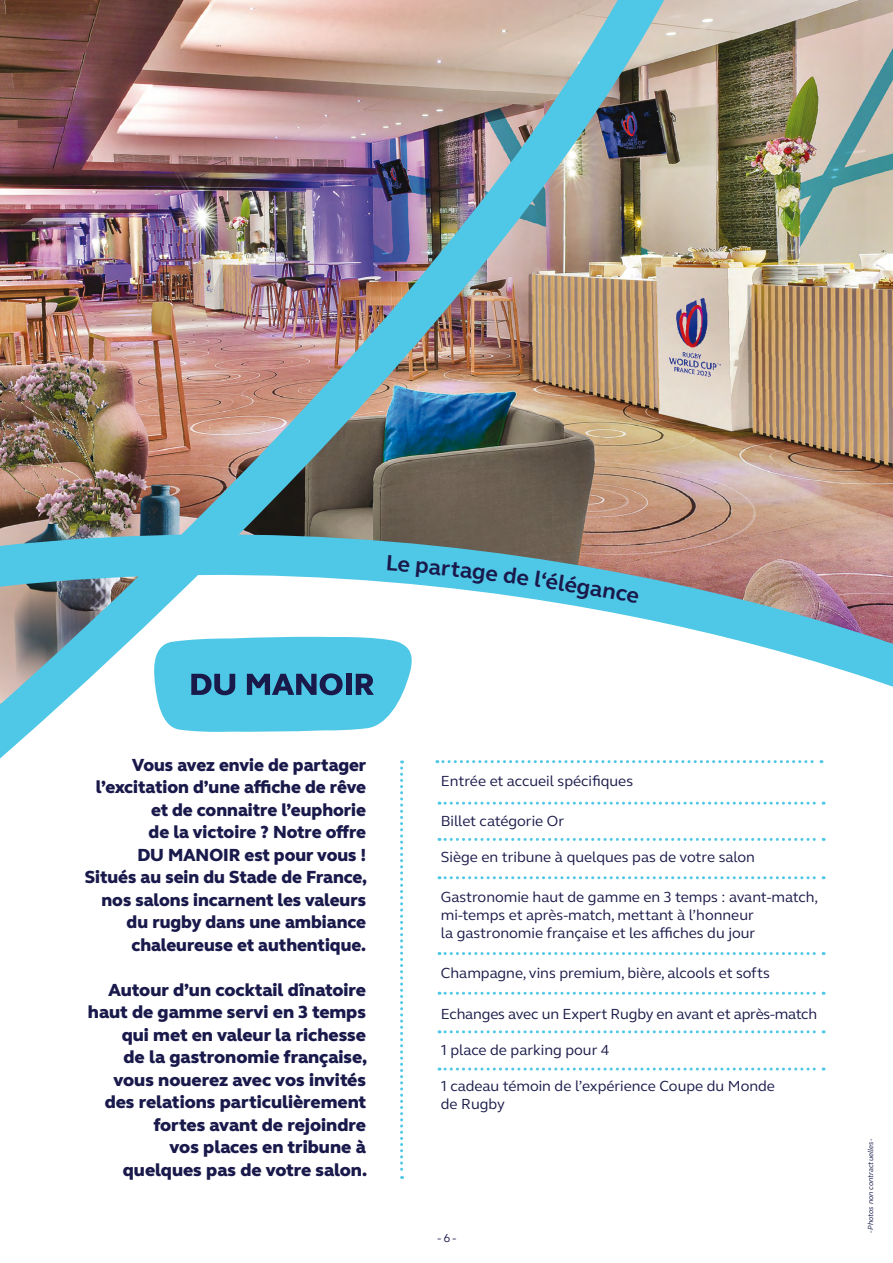
<style>
.page{position:relative;width:893px;height:1263px;background:#fff}
.page>*{position:absolute;margin:0;border:0;box-sizing:border-box;transform-origin:0 0}
.t1{font:700 22.5px "Webb Ellis Cup";color:#19194b}
.t2{font:800 18px/22.5px "Webb Ellis Cup";color:#19194b;text-align:right}
.t3{font:15px/18px "Webb Ellis Cup";color:#1a1a4a}
.t4{font:12px "Webb Ellis Cup";color:#1a1a4a}
.t5{font:italic 7.5px "Webb Ellis Cup";color:#1a1a4a}
</style>
<div class="page">
<img style="left:766px;top:0;width:127px;height:493px">
<svg style="left:766px;top:493px;width:127px;height:194px"></svg>
<img style="left:0;top:0;width:766px;height:805px">
<svg style="left:437px;top:760px;width:385px;height:3px"></svg>
<svg style="left:439px;top:802px;width:385px;height:3px"></svg>
<svg style="left:439px;top:1030px;width:385px;height:3px"></svg>
<svg style="left:439px;top:1067px;width:385px;height:3px"></svg>
<svg style="left:439px;top:838px;width:385px;height:3px"></svg>
<svg style="left:439px;top:876px;width:385px;height:3px"></svg>
<svg style="left:439px;top:952px;width:385px;height:3px"></svg>
<svg style="left:400px;top:760px;width:3px;height:419px"></svg>
<svg style="left:439px;top:992px;width:385px;height:3px"></svg>
<svg style="left:387px;top:555px;width:41px;height:23px"></svg>
<svg style="left:472px;top:567px;width:26px;height:17px"></svg>
<svg style="left:590px;top:584px;width:49px;height:20px"></svg>
<p class="t1" style="left:431px;top:551px;width:45px;rotate:6deg">arta</p>
<p class="t1" style="left:506px;top:559px;width:45px;rotate:8deg">de l‘</p>
<p class="t1" style="left:548px;top:565px;width:46px;rotate:9deg">élég</p>
<p class="t2" style="left:85px;top:753px;width:284px">Vous avez envie de partager l’excitation d’une affiche de rêve et de connaitre l’euphorie<br>de la victoire ? Notre offre<br>DU MANOIR est pour vous !<br>Situés au sein du Stade de France, nos salons incarnent les valeurs du rugby dans une ambiance chaleureuse et authentique.</p>
<p class="t2" style="left:88px;top:978px;width:281px">Autour d’un cocktail dînatoire haut de gamme servi en 3 temps qui met en valeur la richesse<br>de la gastronomie française, vous nouerez avec vos invités des relations particulièrement fortes avant de rejoindre<br>vos places en tribune à quelques pas de votre salon.</p>
<p class="t3" style="left:441px;top:772px;width:194px">Entrée et accueil spécifiques</p>
<p class="t3" style="left:441px;top:811px;width:125px">Billet catégorie Or</p>
<p class="t3" style="left:441px;top:847px;width:316px">Siège en tribune à quelques pas de votre salon</p>
<p class="t3" style="left:441px;top:888px;width:379px">Gastronomie haut de gamme en 3 temps : avant-match, mi-temps et après-match, mettant à l’honneur<br>la gastronomie française et les affiches du jour</p>
<p class="t3" style="left:441px;top:963px;width:330px">Champagne, vins premium, bière, alcools et softs</p>
<p class="t3" style="left:441px;top:1004px;width:378px">Echanges avec un Expert Rugby en avant et après-match</p>
<p class="t3" style="left:441px;top:1040px;width:170px">1 place de parking pour 4</p>
<p class="t3" style="left:441px;top:1076px;width:336px">1 cadeau témoin de l’expérience Coupe du Monde de Rugby</p>
<p class="t4" style="left:437px;top:1230px;width:20px">- 6 -</p>
<p class="t5" style="left:865px;top:1233px;width:97px;rotate:-90deg">- Photos non contractuelles -</p>
</div>
